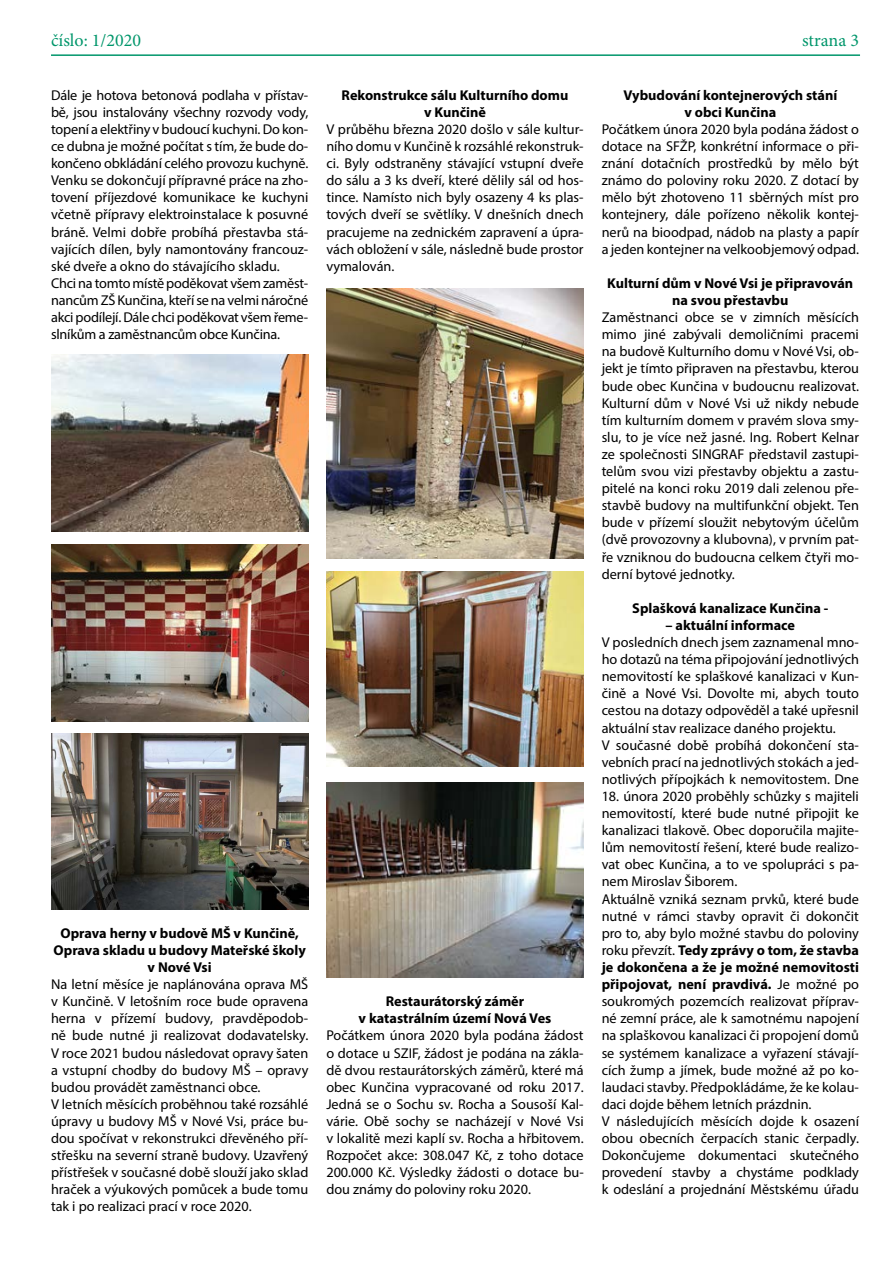
<style>
.page{position:relative;width:893px;height:1263px;background:#fff}
.page>*{position:absolute;margin:0;border:0;box-sizing:border-box;transform-origin:0 0}
.t1{font:18px "Minion Pro";color:#00966b}
.t2{font:14.25px/17.1px "Myriad Pro";color:#000}
.t3{font:700 14.25px/17.1px "Myriad Pro";color:#000;text-align:center}
.s1{font-weight:700}
</style>
<div class="page">
<hr style="left:51px;top:54px;width:809px;height:2px;background:#00966b">
<img style="left:51px;top:355px;width:257px;height:176px">
<img style="left:326px;top:288px;width:258px;height:270px">
<img style="left:326px;top:571px;width:258px;height:196px">
<img style="left:326px;top:782px;width:258px;height:196px">
<img style="left:51px;top:545px;width:257px;height:176px">
<img style="left:51px;top:733px;width:257px;height:177px">
<p class="t1" style="left:51px;top:29px;width:91px">číslo: 1/2020</p>
<p class="t1" style="left:802px;top:29px;width:58px">strana 3</p>
<p class="t2" style="left:51px;top:86px;width:259px">Dále je hotova betonová podlaha v přístav&shy;bě, jsou instalovány všechny rozvody vody, topení a elektřiny v budoucí kuchyni. Do kon&shy;ce dubna je možné počítat s tím, že bude do&shy;končeno obkládání celého provozu kuchyně.<br>Venku se dokončují přípravné práce na zho&shy;tovení příjezdové komunikace ke kuchyni včetně přípravy elektroinstalace k posuvné bráně. Velmi dobře probíhá přestavba stá&shy;vajících dílen, byly namontovány francouz&shy;ské dveře a okno do stávajícího skladu.<br>Chci na tomto místě poděkovat všem zaměst&shy;nancům ZŠ Kunčina, kteří se na velmi náročné akci podílejí. Dále chci poděkovat všem řeme&shy;slníkům a zaměstnancům obce Kunčina.</p>
<p class="t3" style="left:54px;top:924px;width:254px">Oprava herny v budově MŠ v Kunčině,<br>Oprava skladu u budovy Mateřské školy v Nové Vsi</p>
<p class="t2" style="left:51px;top:975px;width:259px">Na letní měsíce je naplánována oprava MŠ v Kunčině. V letošním roce bude opravena herna v přízemí budovy, pravděpodob&shy;ně bude nutné ji realizovat dodavatelsky.<br>V roce 2021 budou následovat opravy šaten a vstupní chodby do budovy MŠ – opravy budou provádět zaměstnanci obce.<br>V letních měsících proběhnou také rozsáhlé úpravy u budovy MŠ v Nové Vsi, práce bu&shy;dou spočívat v rekonstrukci dřevěného pří&shy;střešku na severní straně budovy. Uzavřený přístřešek v současné době slouží jako sklad hraček a výukových pomůcek a bude tomu tak i po realizaci prací v roce 2020.</p>
<p class="t3" style="left:342px;top:86px;width:228px">Rekonstrukce sálu Kulturního domu v Kunčině</p>
<p class="t2" style="left:326px;top:120px;width:259px;text-align:justify">V průběhu března 2020 došlo v sále kultur&shy;ního domu v Kunčině k rozsáhlé rekonstruk&shy;ci. Byly odstraněny stávající vstupní dveře do sálu a 3 ks dveří, které dělily sál od hos&shy;tince. Namísto nich byly osazeny 4 ks plas&shy;tových dveří se světlíky. V dnešních dnech pracujeme na zednickém zapravení a úpra&shy;vách obložení v sále, následně bude prostor vymalován.</p>
<p class="t3" style="left:359px;top:992px;width:194px">Restaurátorský záměr<br>v katastrálním území Nová Ves</p>
<p class="t2" style="left:326px;top:1027px;width:259px;text-align:justify">Počátkem února 2020 byla podána žádost o dotace u SZIF, žádost je podána na zákla&shy;dě dvou restaurátorských záměrů, které má obec Kunčina vypracované od roku 2017.<br>Jedná se o Sochu sv. Rocha a Sousoší Kal&shy;várie. Obě sochy se nacházejí v Nové Vsi v lokalitě mezi kaplí sv. Rocha a hřbitovem.<br>Rozpočet akce: 308.047 Kč, z toho dotace 200.000 Kč. Výsledky žádosti o dotace bu&shy;dou známy do poloviny roku 2020.</p>
<p class="t3" style="left:623px;top:86px;width:215px">Vybudování kontejnerových stání v obci Kunčina</p>
<p class="t2" style="left:602px;top:120px;width:259px;text-align:justify">Počátkem února 2020 byla podána žádost o dotace na SFŽP, konkrétní informace o při&shy;znání dotačních prostředků by mělo být známo do poloviny roku 2020. Z dotací by mělo být zhotoveno 11 sběrných míst pro kontejnery, dále pořízeno několik kontej&shy;nerů na bioodpad, nádob na plasty a papír a jeden kontejner na velkoobjemový odpad.</p>
<p class="t3" style="left:607px;top:274px;width:247px">Kulturní dům v Nové Vsi je připravován na svou přestavbu</p>
<p class="t2" style="left:602px;top:309px;width:259px;text-align:justify">Zaměstnanci obce se v zimních měsících mimo jiné zabývali demoličními pracemi na budově Kulturního domu v Nové Vsi, ob&shy;jekt je tímto připraven na přestavbu, kterou bude obec Kunčina v budoucnu realizovat.<br>Kulturní dům v Nové Vsi už nikdy nebude tím kulturním domem v pravém slova smy&shy;slu, to je více než jasné. Ing. Robert Kelnar ze společnosti SINGRAF představil zastupi&shy;telům svou vizi přestavby objektu a zastu&shy;pitelé na konci roku 2019 dali zelenou pře&shy;stavbě budovy na multifunkční objekt. Ten bude v přízemí sloužit nebytovým účelům (dvě provozovny a klubovna), v prvním pat&shy;ře vzniknou do budoucna celkem čtyři mo&shy;derní bytové jednotky.</p>
<p class="t3" style="left:632px;top:599px;width:198px">Splašková kanalizace Kunčina -</p>
<p class="t3" style="left:665px;top:616px;width:131px">– aktuální informace</p>
<p class="t2" style="left:602px;top:633px;width:259px">V posledních dnech jsem zaznamenal mno&shy;ho dotazů na téma připojování jednotlivých nemovitostí ke splaškové kanalizaci v Kun&shy;čině a Nové Vsi. Dovolte mi, abych touto cestou na dotazy odpověděl a také upřesnil aktuální stav realizace daného projektu.<br>V současné době probíhá dokončení sta&shy;vebních prací na jednotlivých stokách a jed&shy;notlivých přípojkách k nemovitostem. Dne</p>
<p class="t2" style="left:602px;top:787px;width:259px">18. února 2020 proběhly schůzky s majiteli nemovitostí, které bude nutné připojit ke kanalizaci tlakově. Obec doporučila majite&shy;lům nemovitostí řešení, které bude realizo&shy;vat obec Kunčina, a to ve spolupráci s pa&shy;nem Miroslav Šiborem.<br>Aktuálně vzniká seznam prvků, které bude nutné v rámci stavby opravit či dokončit pro to, aby bylo možné stavbu do poloviny roku převzít. <span class="s1">Tedy zprávy o tom, že stavba je dokončena a že je možné nemovitosti připojovat, není pravdivá.</span> Je možné po soukromých pozemcích realizovat příprav&shy;né zemní práce, ale k samotnému napojení na splaškovou kanalizaci či propojení domů se systémem kanalizace a vyřazení stávají&shy;cích žump a jímek, bude možné až po ko&shy;laudaci stavby. Předpokládáme, že ke kolau&shy;daci dojde během letních prázdnin.<br>V následujících měsících dojde k osazení obou obecních čerpacích stanic čerpadly.<br>Dokončujeme dokumentaci skutečného provedení stavby a chystáme podklady k odeslání a projednání Městskému úřadu</p>
</div>
